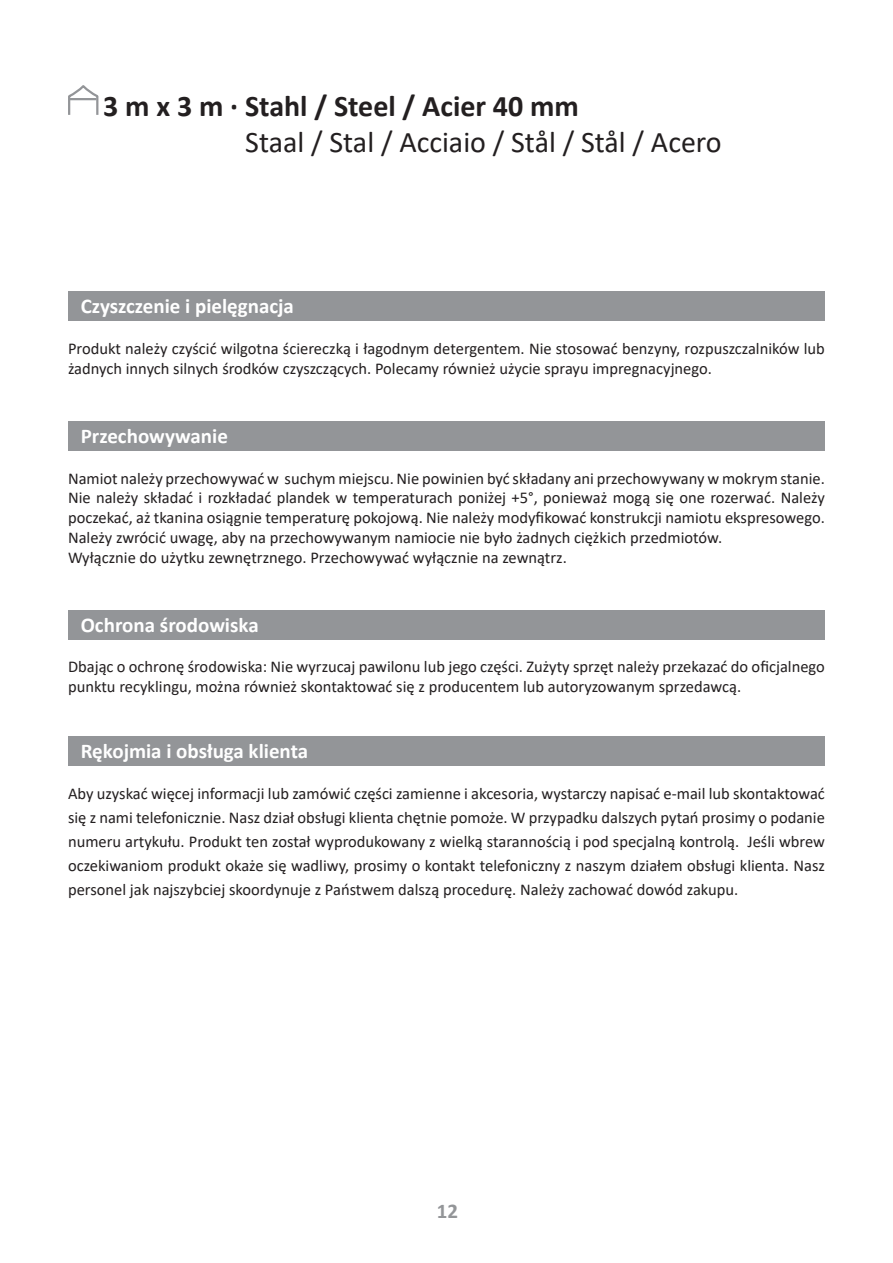
<style>
.page{position:relative;width:893px;height:1263px;background:#fff}
.page>*{position:absolute;margin:0;border:0;box-sizing:border-box;transform-origin:0 0}
.t1{font:30px "Calibri";color:#231f20}
.t2{font:700 30px "Calibri";color:#231f20}
.t3{font:700 21px "Calibri";color:#fff}
.t4{font:700 21px "Calibri";color:#939598}
.t5{font:16.5px/19.8px "Calibri";color:#231f20}
</style>
<div class="page">
<svg style="left:68px;top:85px;width:31px;height:30px"></svg>
<hr style="left:70px;top:98px;width:26px;height:2px;background:#939598">
<div style="left:68px;top:291px;width:757px;height:30px;background:#939598"></div>
<div style="left:68px;top:421px;width:757px;height:30px;background:#939598"></div>
<div style="left:68px;top:610px;width:757px;height:30px;background:#939598"></div>
<div style="left:68px;top:736px;width:757px;height:30px;background:#939598"></div>
<h1 class="t2" style="left:103px;top:85px;width:477px">3 m x 3 m · Stahl / Steel / Acier 40 mm</h1>
<h1 class="t1" style="left:245px;top:121px;width:478px">Staal / Stal / Acciaio / Stål / Stål / Acero</h1>
<p class="t3" style="left:81px;top:291px;width:215px">Czyszczenie i pielęgnacja</p>
<p class="t5" style="left:68px;top:338px;width:758px">Produkt należy czyścić wilgotna ściereczką i łagodnym detergentem. Nie stosować benzyny, rozpuszczalników lub żadnych innych silnych środków czyszczących. Polecamy również użycie sprayu impregnacyjnego.</p>
<p class="t3" style="left:81px;top:421px;width:149px">Przechowywanie</p>
<p class="t5" style="left:68px;top:468px;width:758px">Namiot należy przechowywać w suchym miejscu. Nie powinien być składany ani przechowywany w mokrym stanie.<br>Nie należy składać i rozkładać plandek w temperaturach poniżej +5°, ponieważ mogą się one rozerwać. Należy poczekać, aż tkanina osiągnie temperaturę pokojową. Nie należy modyfikować konstrukcji namiotu ekspresowego.<br>Należy zwrócić uwagę, aby na przechowywanym namiocie nie było żadnych ciężkich przedmiotów.<br>Wyłącznie do użytku zewnętrznego. Przechowywać wyłącznie na zewnątrz.</p>
<p class="t3" style="left:81px;top:610px;width:179px">Ochrona środowiska</p>
<p class="t5" style="left:68px;top:657px;width:758px">Dbając o ochronę środowiska: Nie wyrzucaj pawilonu lub jego części. Zużyty sprzęt należy przekazać do oficjalnego punktu recyklingu, można również skontaktować się z producentem lub autoryzowanym sprzedawcą.</p>
<p class="t3" style="left:81px;top:736px;width:229px">Rękojmia i obsługa klienta</p>
<p class="t5" style="left:68px;top:781px;width:758px;line-height:24px;text-align:justify">Aby uzyskać więcej informacji lub zamówić części zamienne i akcesoria, wystarczy napisać e-mail lub skontaktować się z nami telefonicznie. Nasz dział obsługi klienta chętnie pomoże. W przypadku dalszych pytań prosimy o podanie numeru artykułu. Produkt ten został wyprodukowany z wielką starannością i pod specjalną kontrolą. Jeśli wbrew oczekiwaniom produkt okaże się wadliwy, prosimy o kontakt telefoniczny z naszym działem obsługi klienta. Nasz personel jak najszybciej skoordynuje z Państwem dalszą procedurę. Należy zachować dowód zakupu.</p>
<p class="t4" style="left:437px;top:1196px;width:23px">12</p>
</div>
